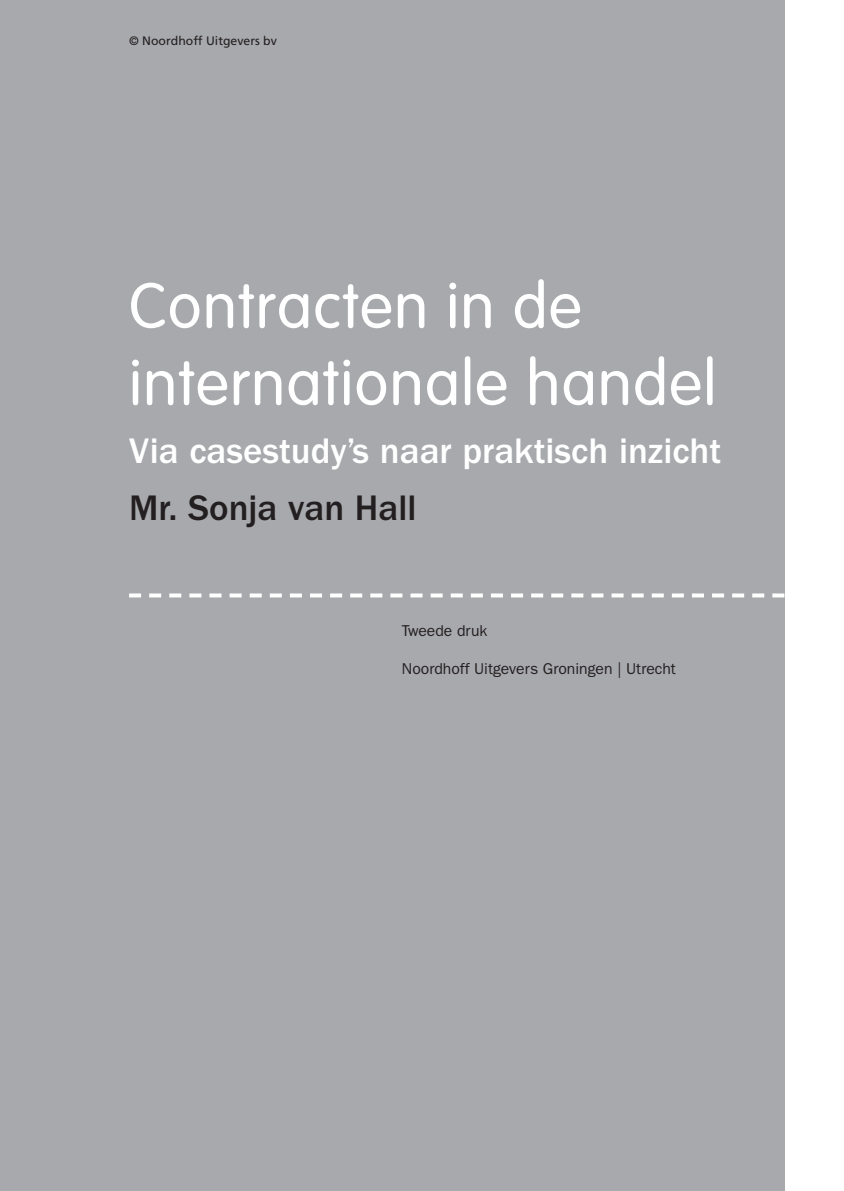
<style>
.page{position:relative;width:844px;height:1191px;background:#fff}
.page>*{position:absolute;margin:0;border:0;box-sizing:border-box;transform-origin:0 0}
.t1{font:300 63px/77px "VAG Rounded";letter-spacing:.02em;color:#fff}
.t2{font:500 36.75px "ITC Franklin Gothic Std";color:#fff}
.t3{font:500 36.75px "ITC Franklin Gothic Std";color:#231f20}
.t4{font:15.75px "ITC Franklin Gothic Std";color:#231f20}
.t5{font:12.25px "Frutiger LT Std";color:#231f20}
</style>
<div class="page">
<div style="left:0;top:0;width:784px;height:1191px;background:#a8a9ad"></div>
<svg style="left:129px;top:593px;width:655px;height:4px"></svg>
<p class="t5" style="left:129px;top:35px;width:149px">© Noordhoff Uitgevers bv</p>
<h1 class="t1" style="left:129px;top:272px;width:588px">Contracten in de internationale handel</h1>
<h2 class="t2" style="left:129px;top:437px;width:593px">Via casestudy’s naar praktisch inzicht</h2>
<h2 class="t3" style="left:129px;top:495px;width:289px">Mr. Sonja van Hall</h2>
<p class="t4" style="left:402px;top:625px;width:87px">Tweede druk</p>
<p class="t4" style="left:402px;top:663px;width:275px">Noordhoff Uitgevers Groningen | Utrecht</p>
</div>
